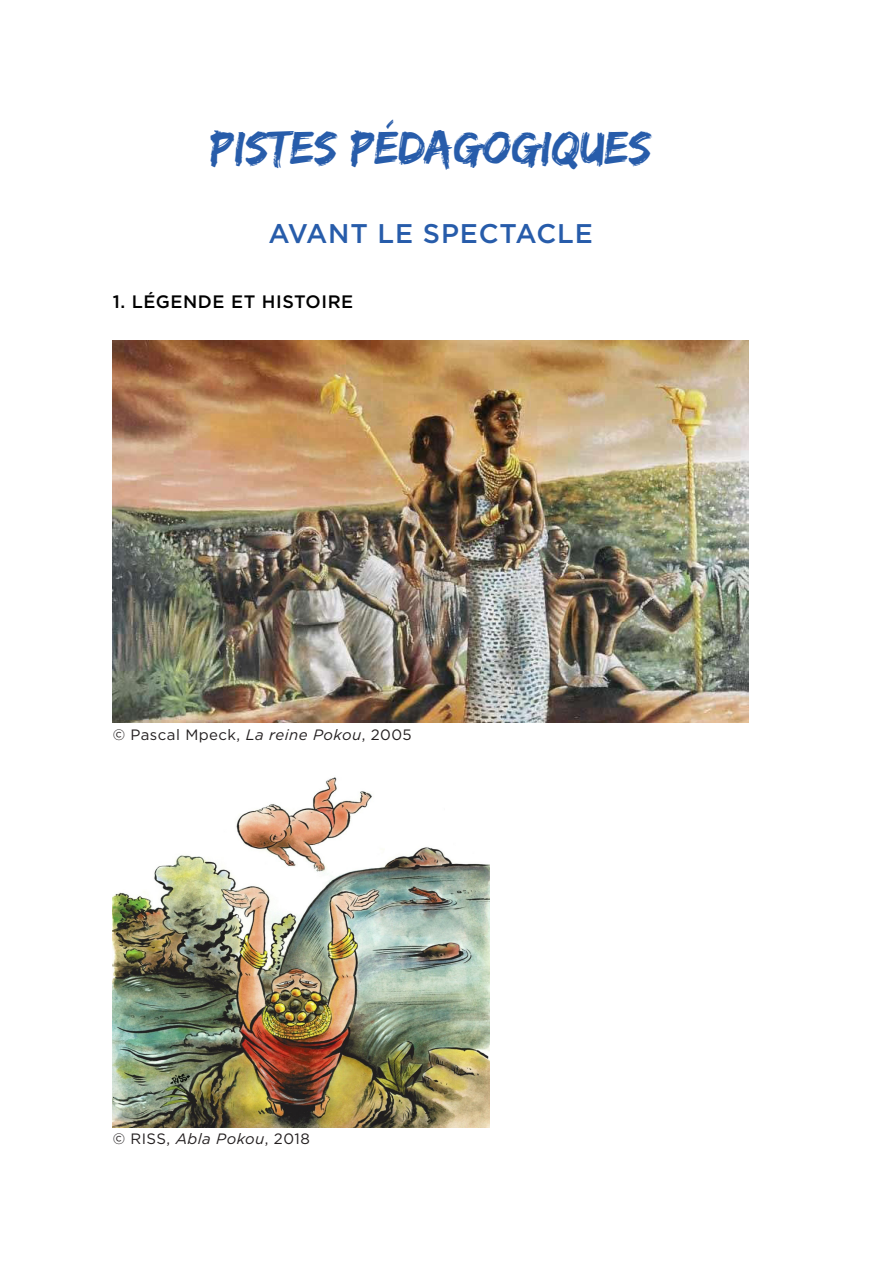
<style>
.page{position:relative;width:893px;height:1263px;background:#fff}
.page>*{position:absolute;margin:0;border:0;box-sizing:border-box;transform-origin:0 0}
.t1{font:48px "Edo SZ";color:#275caa}
.t2{font:500 27px "Gotham";letter-spacing:.03em;color:#275caa}
.t3{font:500 18px "Gotham";letter-spacing:.03em;color:#000}
.t4{font:15px "Gotham";letter-spacing:.03em;color:#231f20}
.s1{font-style:italic}
</style>
<div class="page">
<img style="left:113px;top:340px;width:635px;height:383px">
<img style="left:113px;top:777px;width:376px;height:351px">
<p class="t1" style="left:210px;top:119px;width:443px">PISTES PÉDAGOGIQUES</p>
<p class="t2" style="left:268px;top:215px;width:326px">AVANT LE SPECTACLE</p>
<p class="t3" style="left:113px;top:289px;width:242px">1. LÉGENDE ET HISTOIRE</p>
<p class="t4" style="left:113px;top:725px;width:301px">© Pascal Mpeck, <span class="s1">La reine Pokou</span>, 2005</p>
<p class="t4" style="left:113px;top:1129px;width:199px">© RISS, <span class="s1">Abla Pokou</span>, 2018</p>
</div>
